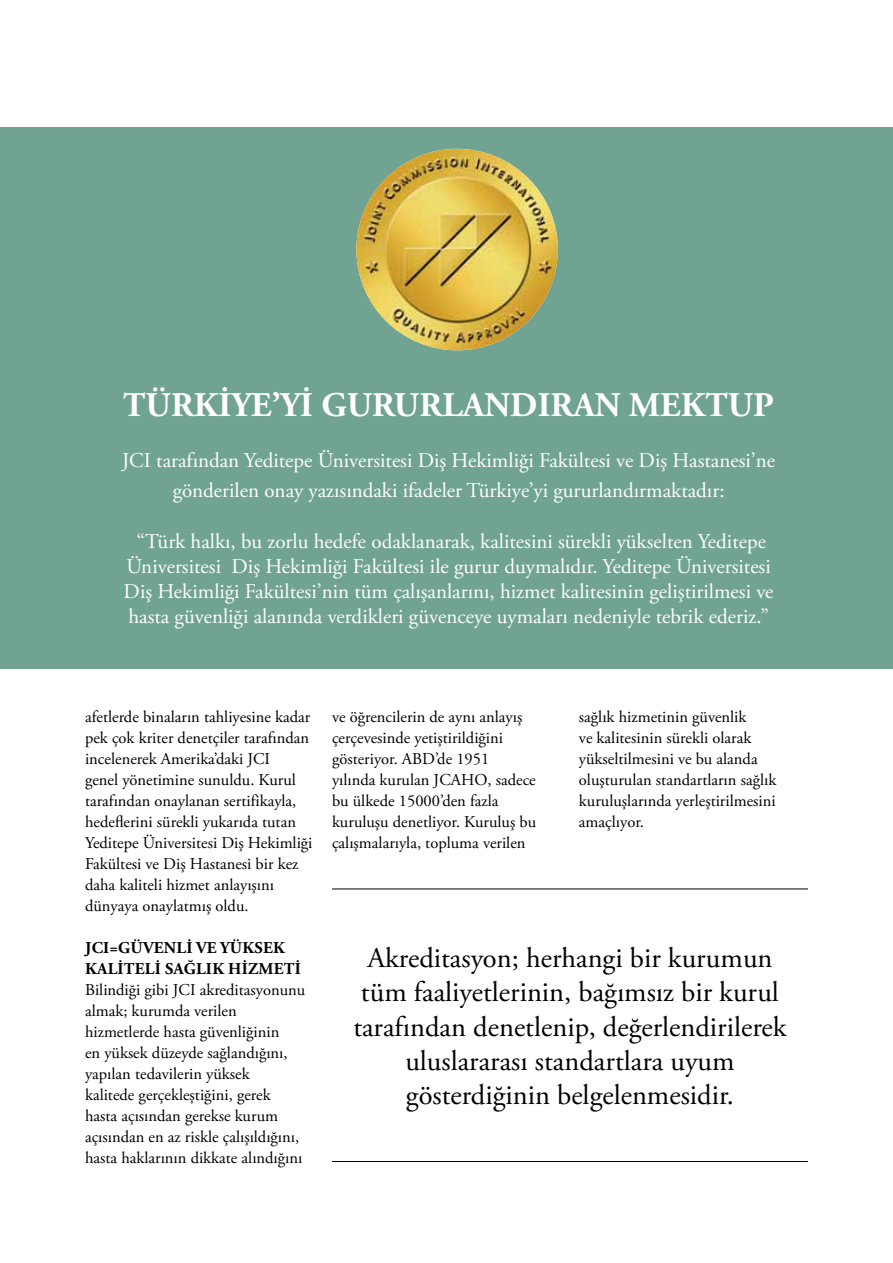
<style>
.page{position:relative;width:893px;height:1263px;background:#fff}
.page>*{position:absolute;margin:0;border:0;box-sizing:border-box;transform-origin:0 0}
.t1{font:700 34.5px "Adobe Garamond Pro";color:#fff}
.t2{font:28.5px/34.2px "Adobe Garamond Pro";color:#000;text-align:center}
.t3{font:21px/25.2px "Adobe Garamond Pro";color:#fff;text-align:center}
.t4{font:16.5px/21px "Adobe Garamond Pro";color:#000}
.t5{font:700 16.5px "Adobe Garamond Pro";color:#000}
</style>
<div class="page">
<div style="left:0;top:128px;width:893px;height:541px;background:#71a392"></div>
<img style="left:356px;top:149px;width:202px;height:201px;border-radius:101px">
<hr style="left:332px;top:1161px;width:476px;height:1px;background:#000">
<hr style="left:332px;top:888px;width:476px;height:1px;background:#000">
<h1 class="t1" style="left:123px;top:385px;width:652px">TÜRKİYE’Yİ GURURLANDIRAN MEKTUP</h1>
<p class="t3" style="left:122px;top:445px;width:655px;line-height:30.6px">JCI tarafından Yeditepe Üniversitesi Diş Hekimliği Fakültesi ve Diş Hastanesi’ne gönderilen onay yazısındaki ifadeler Türkiye’yi gururlandırmaktadır:</p>
<p class="t3" style="left:124px;top:529px;width:651px">“Türk halkı, bu zorlu hedefe odaklanarak, kalitesini sürekli yükselten Yeditepe Üniversitesi Diş Hekimliği Fakültesi ile gurur duymalıdır. Yeditepe Üniversitesi Diş Hekimliği Fakültesi’nin tüm çalışanlarını, hizmet kalitesinin geliştirilmesi ve hasta güvenliği alanında verdikleri güvenceye uymaları nedeniyle tebrik ederiz.”</p>
<p class="t4" style="left:85px;top:707px;width:229px">afetlerde binaların tahliyesine kadar pek çok kriter denetçiler tarafından incelenerek Amerika’daki JCI<br>genel yönetimine sunuldu. Kurul tarafından onaylanan sertifikayla, hedeflerini sürekli yukarıda tutan Yeditepe Üniversitesi Diş Hekimliği Fakültesi ve Diş Hastanesi bir kez daha kaliteli hizmet anlayışını dünyaya onaylatmış oldu.</p>
<p class="t5" style="left:85px;top:938px;width:45px">JCI=GÜVENLI</p>
<p class="t5" style="left:196px;top:938px;width:37px">VE YÜKSEK</p>
<p class="t5" style="left:85px;top:959px;width:11px">KALITELI</p>
<p class="t5" style="left:165px;top:959px;width:11px">SAĞLIK</p>
<p class="t5" style="left:228px;top:959px;width:12px">HIZMETI</p>
<p class="t4" style="left:85px;top:980px;width:222px">Bilindiği gibi JCI akreditasyonunu almak; kurumda verilen hizmetlerde hasta güvenliğinin<br>en yüksek düzeyde sağlandığını, yapılan tedavilerin yüksek<br>kalitede gerçekleştiğini, gerek hasta açısından gerekse kurum açısından en az riskle çalışıldığını, hasta haklarının dikkate alındığını</p>
<p class="t4" style="left:332px;top:707px;width:206px">ve öğrencilerin de aynı anlayış çerçevesinde yetiştirildiğini gösteriyor. ABD’de 1951 yılında kurulan JCAHO, sadece bu ülkede 15000’den fazla kuruluşu denetliyor. Kuruluş bu çalışmalarıyla, topluma verilen</p>
<p class="t4" style="left:579px;top:707px;width:199px">sağlık hizmetinin güvenlik<br>ve kalitesinin sürekli olarak yükseltilmesini ve bu alanda oluşturulan standartların sağlık kuruluşlarında yerleştirilmesini amaçlıyor.</p>
<h2 class="t2" style="left:353px;top:942px;width:435px">Akreditasyon; herhangi bir kurumun tüm faaliyetlerinin, bağımsız bir kurul tarafından denetlenip, değerlendirilerek uluslararası standartlara uyum gösterdiğinin belgelenmesidir.</h2>
</div>
